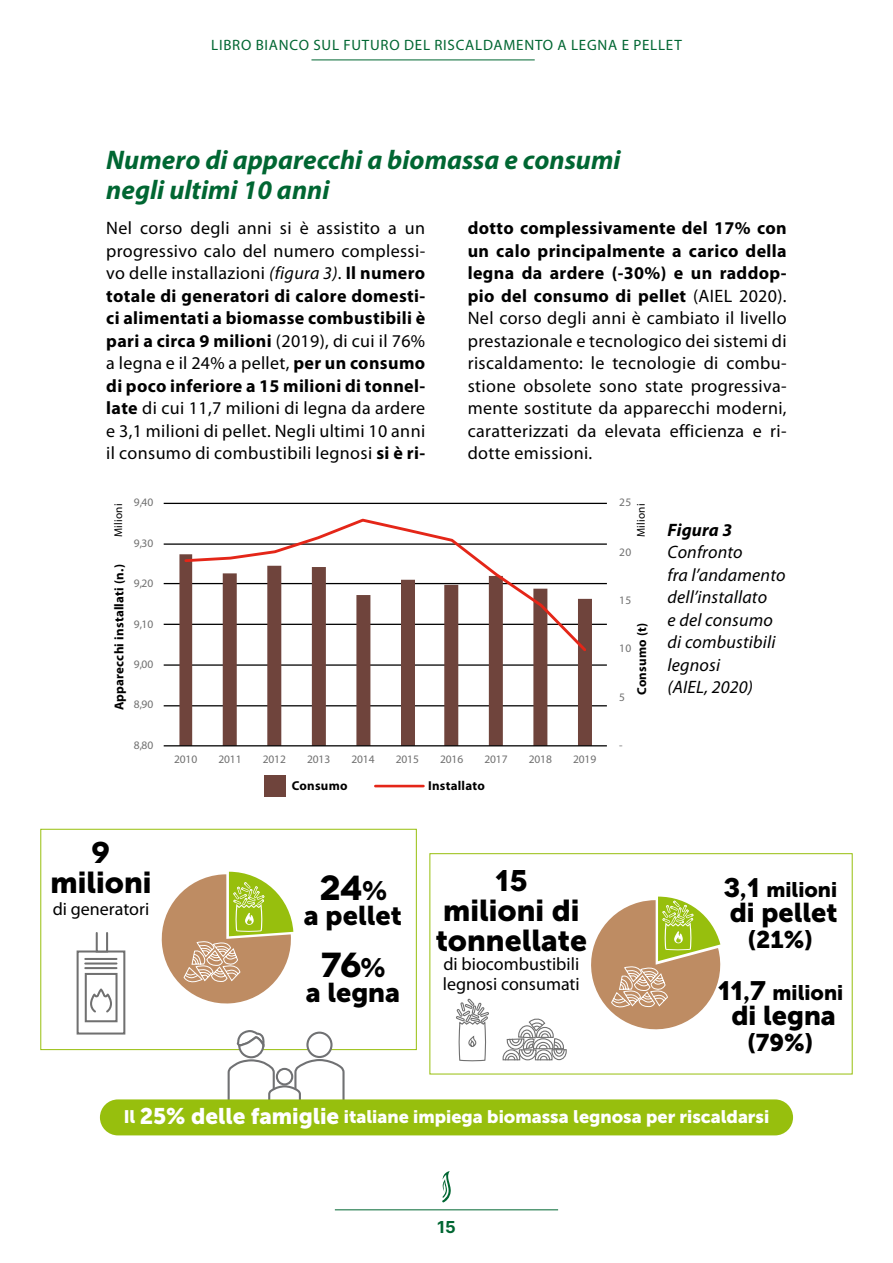
<style>
.page{position:relative;width:893px;height:1263px;background:#fff}
.page>*{position:absolute;margin:0;border:0;box-sizing:border-box;transform-origin:0 0}
.t1{font:700 219px "Novecentowide";color:#000}
.t2{font:700 34.8px "Novecentowide";color:#000}
.t3{font:30px/30px "Museo Sans Cyrl 900";color:#000}
.t4{font:700 30px "Novecentowide";color:#000}
.titoletto{font:italic 700 27px/30px "Myriad Pro";color:#006632}
.t5{font:27px "Museo Sans Cyrl 900";color:#000}
.t6{font:24px "Museo Sans Cyrl 900";color:#000}
.t7{font:21px "Museo Sans Cyrl 900";color:#000}
.testo{font:18px/22.5px "Myriad Pro";letter-spacing:.02em;color:#000;text-align:justify}
.dida{font:italic 18px/22.5px "Myriad Pro";letter-spacing:.01em;color:#000}
.t8{font:18px "Museo Sans Cyrl 900";color:#fff}
.nota{font:18px "Myriad Pro";color:#000}
.dida-2{font:italic 700 18px "Myriad Pro";letter-spacing:.01em;color:#000}
.t9{font:700 16.5px "Inter";color:#006632}
.t10{font:15px "Myriad Pro";letter-spacing:.05em;color:#006632}
.testo-2{font:700 12.9px "Myriad Pro";letter-spacing:.02em;color:#000}
.t11{font:11.4px "Myriad Pro";color:#707070}
.testo-3{font:11.25px "Myriad Pro";letter-spacing:.02em;color:#000}
.s1{font-style:italic}
.s2{font-weight:700}
.s3{font-size:27px}
.s4{font-family:"Novecentowide";font-weight:700;font-size:27px}
.s5{font-size:22.5px}
</style>
<div class="page">
<hr style="left:335px;top:1209px;width:223px;height:1px;background:#006632">
<hr style="left:311px;top:60px;width:224px;height:1px;background:#006632">
<svg style="left:442px;top:1171px;width:9px;height:31px"></svg>
<div style="left:40px;top:829px;width:377px;height:221px;border:1px solid #97bf0d"></div>
<div style="left:429px;top:853px;width:424px;height:221px;border:1px solid #97bf0d"></div>
<hr style="left:164px;top:503px;width:443px;height:1px;background:#000">
<hr style="left:164px;top:543px;width:443px;height:2px;background:#000">
<hr style="left:164px;top:583px;width:443px;height:1px;background:#000">
<hr style="left:164px;top:624px;width:443px;height:1px;background:#000">
<hr style="left:164px;top:664px;width:443px;height:2px;background:#000">
<hr style="left:164px;top:705px;width:443px;height:1px;background:#000">
<svg style="left:179px;top:554px;width:413px;height:191px"></svg>
<hr style="left:164px;top:745px;width:443px;height:1px;background:#000">
<svg style="left:183px;top:518px;width:406px;height:136px"></svg>
<div style="left:264px;top:775px;width:22px;height:22px;background:#6f443c"></div>
<hr style="left:375px;top:785px;width:48px;height:2px;background:#e42618">
<svg style="left:591px;top:896px;width:130px;height:134px"></svg>
<svg style="left:161px;top:872px;width:132px;height:132px"></svg>
<svg style="left:456px;top:998px;width:33px;height:64px"></svg>
<svg style="left:502px;top:1018px;width:65px;height:43px"></svg>
<div style="left:77px;top:950px;width:48px;height:84px;background:#fff;border:2px solid #707070"></div>
<div style="left:85px;top:973px;width:33px;height:49px;border:2px solid #707070"></div>
<div style="left:96px;top:932px;width:12px;height:20px;background:#fff;border:2px solid #707070"></div>
<svg style="left:90px;top:988px;width:22px;height:25px"></svg>
<hr style="left:85px;top:967px;width:32px;height:2px;background:#707070">
<hr style="left:85px;top:962px;width:32px;height:2px;background:#707070">
<hr style="left:85px;top:958px;width:32px;height:2px;background:#707070">
<svg style="left:227px;top:1030px;width:119px;height:69px"></svg>
<div style="left:100px;top:1099px;width:693px;height:36px;background:#97bf0d;border-radius:18px"></div>
<p class="t10" style="left:211px;top:37px;width:472px">LIBRO BIANCO SUL FUTURO DEL RISCALDAMENTO A LEGNA E PELLET</p>
<p class="titoletto" style="left:106px;top:145px;width:516px">Numero di apparecchi a biomassa e consumi negli ultimi 10 anni</p>
<p class="testo" style="left:106px;top:217px;width:320px">Nel corso degli anni si è assistito a un progressivo calo del numero complessi&shy;vo delle installazioni <span class="s1">(figura 3)</span>. <span class="s2">Il numero totale di generatori di calore domesti&shy;ci alimentati a biomasse combustibili è pari a circa 9 milioni</span> (2019), di cui il 76% a legna e il 24% a pellet, <span class="s2">per un consumo di poco inferiore a 15 milioni di tonnel&shy;late</span> di cui 11,7 milioni di legna da ardere e 3,1 milioni di pellet. Negli ultimi 10 anni il consumo di combustibili legnosi <span class="s2">si è ri-</span></p>
<p class="testo" style="left:468px;top:217px;width:320px"><span class="s2">dotto complessivamente del 17% con un calo principalmente a carico della legna da ardere (-30%) e un raddop&shy;pio del consumo di pellet</span> (AIEL 2020).<br>Nel corso degli anni è cambiato il livello prestazionale e tecnologico dei sistemi di riscaldamento: le tecnologie di combu&shy;stione obsolete sono state progressiva&shy;mente sostitute da apparecchi moderni, caratterizzati da elevata efficienza e ri&shy;dotte emissioni.</p>
<p class="t11" style="left:134px;top:496px;width:21px">9,40</p>
<p class="t11" style="left:619px;top:496px;width:14px">25</p>
<p class="testo-3" style="left:112px;top:537px;width:35px;rotate:-90deg">Milioni</p>
<p class="testo-3" style="left:635px;top:537px;width:35px;rotate:-90deg">Milioni</p>
<p class="testo-2" style="left:112px;top:710px;width:148px;rotate:-90deg">Apparecchi installati (n.)</p>
<p class="t11" style="left:134px;top:537px;width:21px">9,30</p>
<p class="t11" style="left:134px;top:577px;width:21px">9,20</p>
<p class="t11" style="left:134px;top:618px;width:21px">9,10</p>
<p class="t11" style="left:134px;top:657px;width:21px">9,00</p>
<p class="t11" style="left:134px;top:698px;width:21px">8,90</p>
<p class="t11" style="left:134px;top:739px;width:21px">8,80</p>
<p class="t11" style="left:174px;top:753px;width:25px">2010</p>
<p class="t11" style="left:218px;top:753px;width:25px">2011</p>
<p class="t11" style="left:263px;top:753px;width:25px">2012</p>
<p class="t11" style="left:307px;top:753px;width:25px">2013</p>
<p class="t11" style="left:351px;top:753px;width:25px">2014</p>
<p class="t11" style="left:396px;top:753px;width:25px">2015</p>
<p class="t11" style="left:440px;top:753px;width:25px">2016</p>
<p class="t11" style="left:484px;top:753px;width:25px">2017</p>
<p class="t11" style="left:529px;top:753px;width:25px">2018</p>
<p class="t11" style="left:573px;top:753px;width:25px">2019</p>
<p class="testo-2" style="left:292px;top:779px;width:57px">Consumo</p>
<p class="testo-2" style="left:428px;top:779px;width:58px">Installato</p>
<p class="t11" style="left:619px;top:545px;width:14px">20</p>
<p class="t11" style="left:619px;top:594px;width:14px">15</p>
<p class="testo-2" style="left:634px;top:695px;width:74px;rotate:-90deg">Consumo (t)</p>
<p class="t11" style="left:619px;top:642px;width:14px">10</p>
<p class="t11" style="left:619px;top:691px;width:7px">5</p>
<p class="t11" style="left:619px;top:739px;width:5px">-</p>
<p class="dida-2" style="left:668px;top:520px;width:66px">Figura 3</p>
<p class="dida" style="left:668px;top:541px;width:76px">Confronto</p>
<p class="dida" style="left:668px;top:564px;width:119px">fra l’andamento dell’installato</p>
<p class="dida" style="left:668px;top:609px;width:107px">e del consumo</p>
<p class="dida" style="left:668px;top:631px;width:109px">di combustibili</p>
<p class="dida" style="left:668px;top:654px;width:54px">legnosi</p>
<p class="dida" style="left:668px;top:676px;width:87px">(AIEL, 2020)</p>
<p class="t4" style="left:92px;top:833px;width:20px">9</p>
<p class="t3" style="left:50px;top:867px;width:103px">milioni</p>
<p class="nota" style="left:53px;top:899px;width:98px">di generatori</p>
<p class="t4" style="left:495px;top:861px;width:34px">15</p>
<p class="t3" style="left:436px;top:895px;width:153px">milioni di tonnellate</p>
<p class="nota" style="left:443px;top:954px;width:137px">di biocombustibili</p>
<p class="nota" style="left:443px;top:974px;width:138px">legnosi consumati</p>
<p class="t2" style="left:319px;top:866px;width:69px">24<span class="s3">%</span></p>
<p class="t5" style="left:304px;top:901px;width:99px">a pellet</p>
<p class="t7" style="left:723px;top:877px;width:115px"><span class="s4">3,1</span> milioni</p>
<p class="t5" style="left:730px;top:897px;width:109px">di pellet</p>
<p class="t6" style="left:748px;top:926px;width:66px">(21%)</p>
<p class="t2" style="left:321px;top:942px;width:65px">76<span class="s3">%</span></p>
<p class="t5" style="left:306px;top:977px;width:96px">a legna</p>
<p class="t7" style="left:717px;top:980px;width:127px"><span class="s4">11,7</span> milioni</p>
<p class="t5" style="left:731px;top:1000px;width:106px">di legna</p>
<p class="t6" style="left:748px;top:1028px;width:66px">(79%)</p>
<p class="t1" style="left:516px;top:921px;width:134px">9</p>
<p class="t8" style="left:124px;top:1107px;width:647px">Il <span class="s5">25% delle famiglie</span> italiane impiega biomassa legnosa per riscaldarsi</p>
<p class="t9" style="left:437px;top:1215px;width:20px">15</p>
</div>
